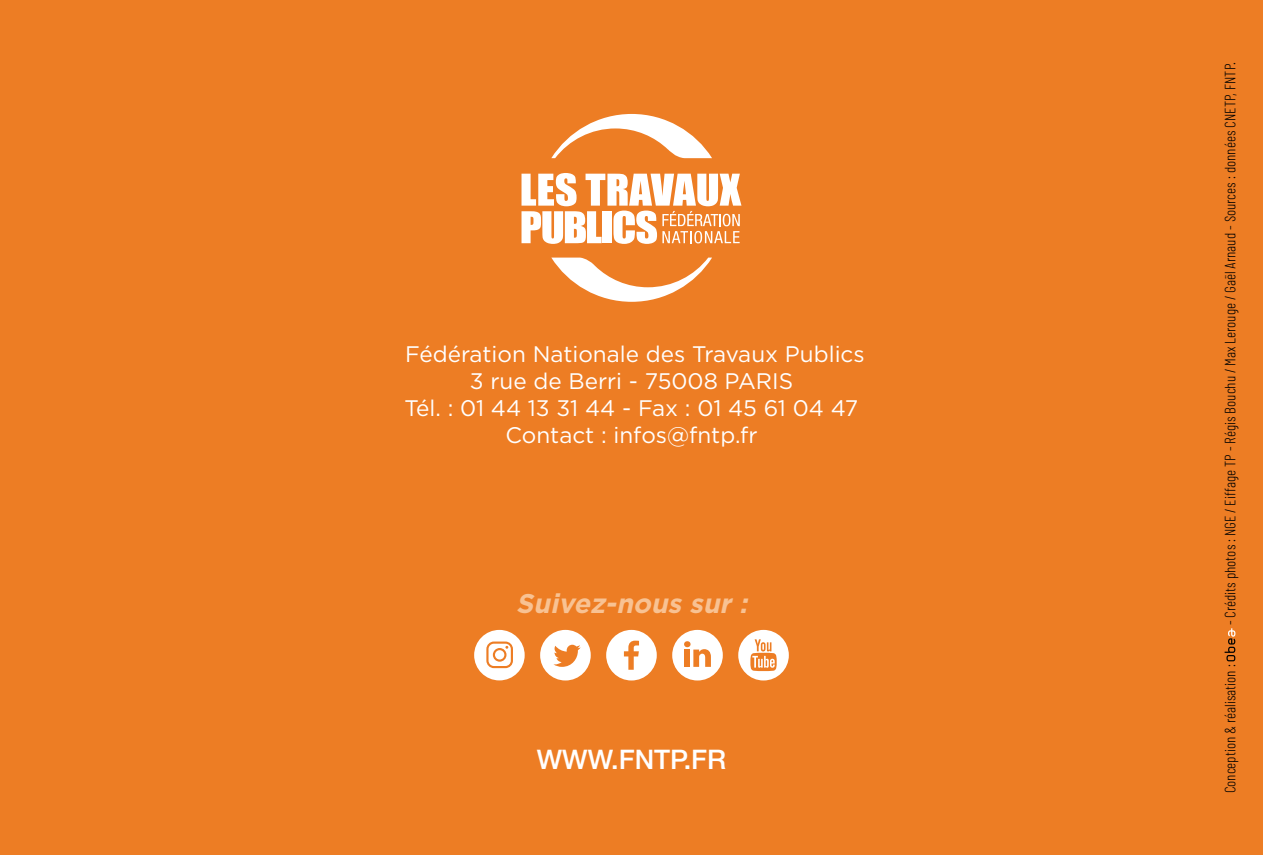
<style>
.page{position:relative;width:1263px;height:855px;background:#ed7d24}
.page>*{position:absolute;margin:0;border:0;box-sizing:border-box;transform-origin:0 0}
.t1{font:italic 700 27px "Gotham";color:#f8c293}
.t2{font:500 27px "Helvetica Neue";color:#fff}
.t3{font:22.5px/27px "Gotham";color:#fff;text-align:center}
.t4{font:300 15px "Barlow Condensed";color:#000}
</style>
<div class="page">
<svg style="left:521px;top:173px;width:220px;height:71px"></svg>
<svg style="left:551px;top:114px;width:161px;height:44px"></svg>
<svg style="left:551px;top:257px;width:161px;height:45px"></svg>
<svg style="left:1224px;top:628px;width:11px;height:33px"></svg>
<div style="left:672px;top:630px;width:51px;height:50px;background:#fff;border-radius:50%"></div>
<svg style="left:684px;top:641px;width:27px;height:26px"></svg>
<div style="left:606px;top:630px;width:51px;height:50px;background:#fff;border-radius:50%"></div>
<svg style="left:624px;top:640px;width:15px;height:29px"></svg>
<div style="left:738px;top:630px;width:51px;height:50px;background:#fff;border-radius:50%"></div>
<svg style="left:750px;top:639px;width:27px;height:32px"></svg>
<div style="left:540px;top:630px;width:51px;height:50px;background:#fff;border-radius:50%"></div>
<svg style="left:553px;top:644px;width:28px;height:23px"></svg>
<svg style="left:474px;top:630px;width:51px;height:50px"></svg>
<h2 class="t3" style="left:405px;top:340px;width:462px">Fédération Nationale des Travaux Publics<br>3 rue de Berri - 75008 PARIS<br>Tél. : 01 44 13 31 44 - Fax : 01 45 61 04 47<br>Contact : infos@fntp.fr</h2>
<h1 class="t1" style="left:516px;top:585px;width:240px">Suivez-noussur:</h1>
<h1 class="t2" style="left:537px;top:743px;width:191px">WWW.FNTP.FR</h1>
<p class="t4" style="left:1221px;top:625px;width:565px;rotate:-90deg">- Crédits photos : NGE / Eiffage TP - Régis Bouchu / Max Lerouge / Gaël Arnaud - Sources : données CNETP, FNTP.</p>
<p class="t4" style="left:1221px;top:793px;width:130px;rotate:-90deg">Conception &amp; réalisation :</p>
</div>
